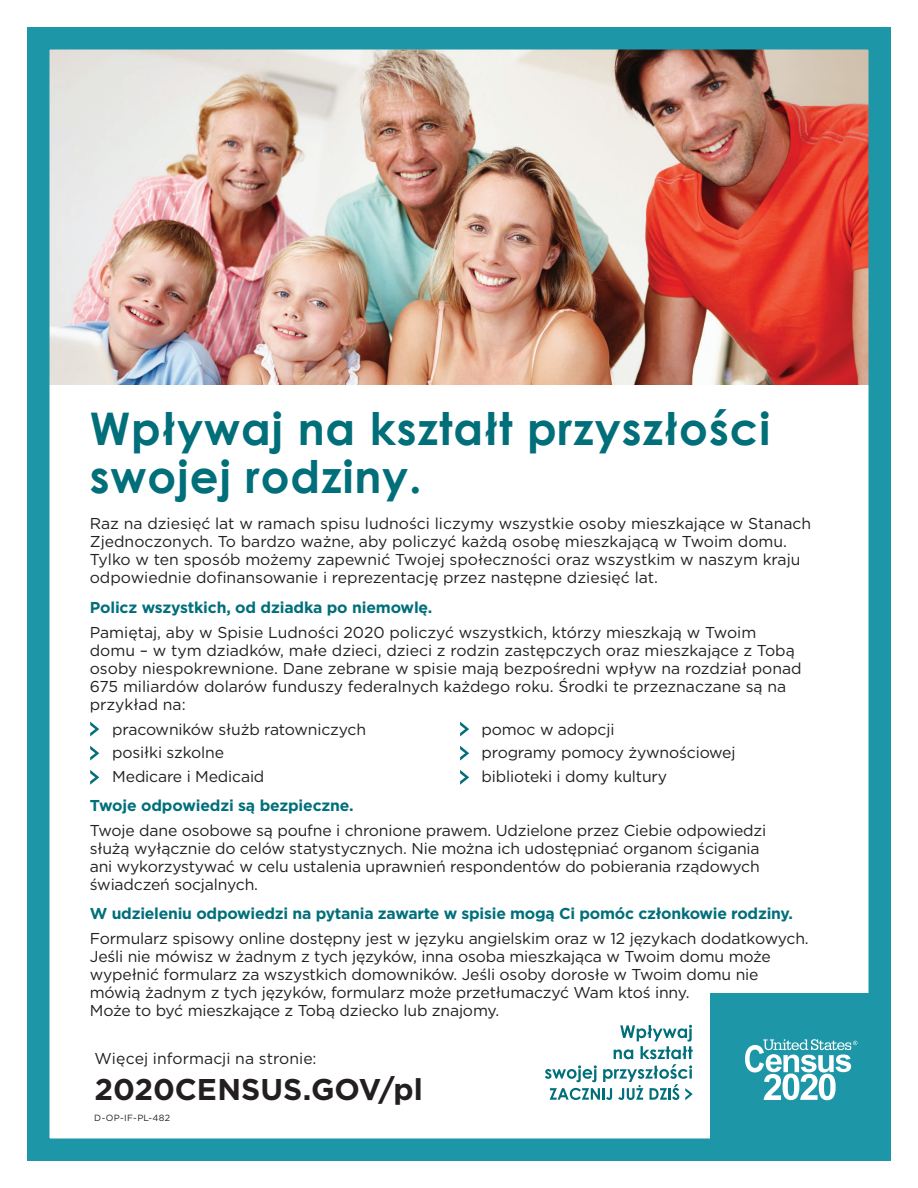
<style>
.page{position:relative;width:918px;height:1188px;background:#fff}
.page>*{position:absolute;margin:0;border:0;box-sizing:border-box;transform-origin:0 0}
.t1{font:700 45px/48px "Century Gothic";letter-spacing:.02em;color:#006f7a}
.t2{font:700 30px "Gotham";color:#231f20}
.Body_Copy{font:15.75px/18px "Gotham";letter-spacing:-.01em;color:#231f20}
.t3{font:700 15.75px "Gotham";letter-spacing:-.015em;color:#006f7a}
.t4{font:9px "Gotham";letter-spacing:.035em;color:#231f20}
</style>
<div class="page">
<img style="left:50px;top:50px;width:818px;height:334px">
<div style="left:27px;top:27px;width:864px;height:1134px;border:22px solid #1d97a8"></div>
<svg style="left:545px;top:1025px;width:148px;height:75px"></svg>
<div style="left:711px;top:994px;width:180px;height:167px;background:#1d97a8"></div>
<svg style="left:745px;top:1039px;width:112px;height:61px"></svg>
<svg style="left:90px;top:722px;width:9px;height:14px"></svg>
<svg style="left:90px;top:746px;width:9px;height:15px"></svg>
<svg style="left:90px;top:770px;width:9px;height:15px"></svg>
<svg style="left:460px;top:722px;width:9px;height:14px"></svg>
<svg style="left:460px;top:746px;width:9px;height:15px"></svg>
<svg style="left:460px;top:770px;width:9px;height:15px"></svg>
<h1 class="t1" style="left:90px;top:402px;width:682px">Wpływaj na kształt przyszłości swojej rodziny.</h1>
<p class="Body_Copy" style="left:90px;top:514px;width:723px">Raz na dziesięć lat w ramach spisu ludności liczymy wszystkie osoby mieszkające w Stanach Zjednoczonych. To bardzo ważne, aby policzyć każdą osobę mieszkającą w Twoim domu.<br>Tylko w ten sposób możemy zapewnić Twojej społeczności oraz wszystkim w naszym kraju odpowiednie dofinansowanie i reprezentację przez następne dziesięć lat.</p>
<h2 class="t3" style="left:90px;top:597px;width:344px">Policz wszystkich, od dziadka po niemowlę.</h2>
<p class="Body_Copy" style="left:90px;top:623px;width:713px">Pamiętaj, aby w Spisie Ludności 2020 policzyć wszystkich, którzy mieszkają w Twoim domu – w tym dziadków, małe dzieci, dzieci z rodzin zastępczych oraz mieszkające z Tobą osoby niespokrewnione. Dane zebrane w spisie mają bezpośredni wpływ na rozdział ponad 675 miliardów dolarów funduszy federalnych każdego roku. Środki te przeznaczane są na przykład na:</p>
<p class="Body_Copy" style="left:112px;top:720px;width:255px">pracowników służb ratowniczych</p>
<p class="Body_Copy" style="left:112px;top:743px;width:113px">posiłki szkolne</p>
<p class="Body_Copy" style="left:112px;top:767px;width:154px">Medicare i Medicaid</p>
<p class="Body_Copy" style="left:482px;top:720px;width:135px">pomoc w adopcji</p>
<p class="Body_Copy" style="left:482px;top:743px;width:256px">programy pomocy żywnościowej</p>
<p class="Body_Copy" style="left:482px;top:767px;width:187px">biblioteki i domy kultury</p>
<h2 class="t3" style="left:90px;top:795px;width:265px">Twoje odpowiedzi są bezpieczne.</h2>
<p class="Body_Copy" style="left:90px;top:821px;width:678px">Twoje dane osobowe są poufne i chronione prawem. Udzielone przez Ciebie odpowiedzi służą wyłącznie do celów statystycznych. Nie można ich udostępniać organom ścigania ani wykorzystywać w celu ustalenia uprawnień respondentów do pobierania rządowych świadczeń socjalnych.</p>
<h2 class="t3" style="left:90px;top:903px;width:705px">W udzieleniu odpowiedzi na pytania zawarte w spisie mogą Ci pomóc członkowie rodziny.</h2>
<p class="Body_Copy" style="left:90px;top:929px;width:721px">Formularz spisowy online dostępny jest w języku angielskim oraz w 12 językach dodatkowych.<br>Jeśli nie mówisz w żadnym z tych języków, inna osoba mieszkająca w Twoim domu może wypełnić formularz za wszystkich domowników. Jeśli osoby dorosłe w Twoim domu nie mówią żadnym z tych języków, formularz może przetłumaczyć Wam ktoś inny.<br>Może to być mieszkające z Tobą dziecko lub znajomy.</p>
<p class="Body_Copy" style="left:94px;top:1050px;width:224px">Więcej informacji na stronie:</p>
<p class="t2" style="left:94px;top:1070px;width:330px">2020CENSUS.GOV/pl</p>
<p class="t4" style="left:94px;top:1112px;width:77px">D-OP-IF-PL-482</p>
</div>
